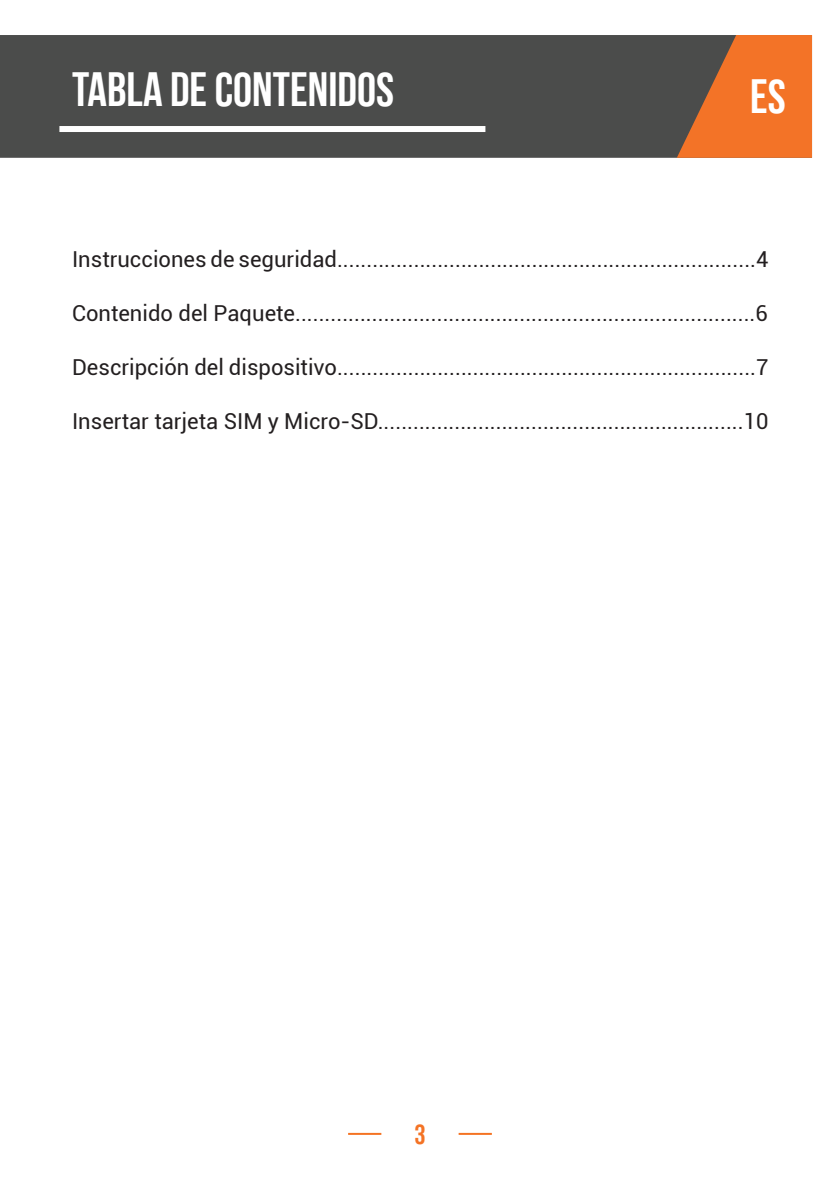
<style>
.page{position:relative;width:840px;height:1191px;background:#fff}
.page>*{position:absolute;margin:0;border:0;box-sizing:border-box;transform-origin:0 0}
.TITULO{font:48px "Bebas Neue";color:#fff}
.t1{font:28px "Bebas Neue";color:#f47325}
.Texto{font:22px "Roboto";color:#231f20}
</style>
<div class="page">
<div style="left:0;top:35px;width:676px;height:123px;background:#4b4c4b"></div>
<svg style="left:676px;top:35px;width:135px;height:123px;background:#cc6a2f"></svg>
<hr style="left:348px;top:1132px;width:33px;height:2px;background:#f47323">
<hr style="left:458px;top:1132px;width:33px;height:2px;background:#f47323">
<div style="left:62px;top:126px;width:420px;height:6px;background:#fff"></div>
<p class="TITULO" style="left:72px;top:62px;width:323px">TABLA DE CONTENIDOS</p>
<h1 class="TITULO" style="left:749px;top:70px;width:37px">ES</h1>
<p class="Texto" style="left:72px;top:244px;width:697px">Instrucciones de seguridad.......................................................................4</p>
<p class="Texto" style="left:72px;top:298px;width:697px">Contenido del Paquete..............................................................................6</p>
<p class="Texto" style="left:72px;top:352px;width:697px">Descripción del dispositivo.......................................................................7</p>
<p class="Texto" style="left:72px;top:406px;width:697px">Insertar tarjeta SIM y Micro-SD..............................................................10</p>
<p class="t1" style="left:414px;top:1118px;width:13px">3</p>
</div>
